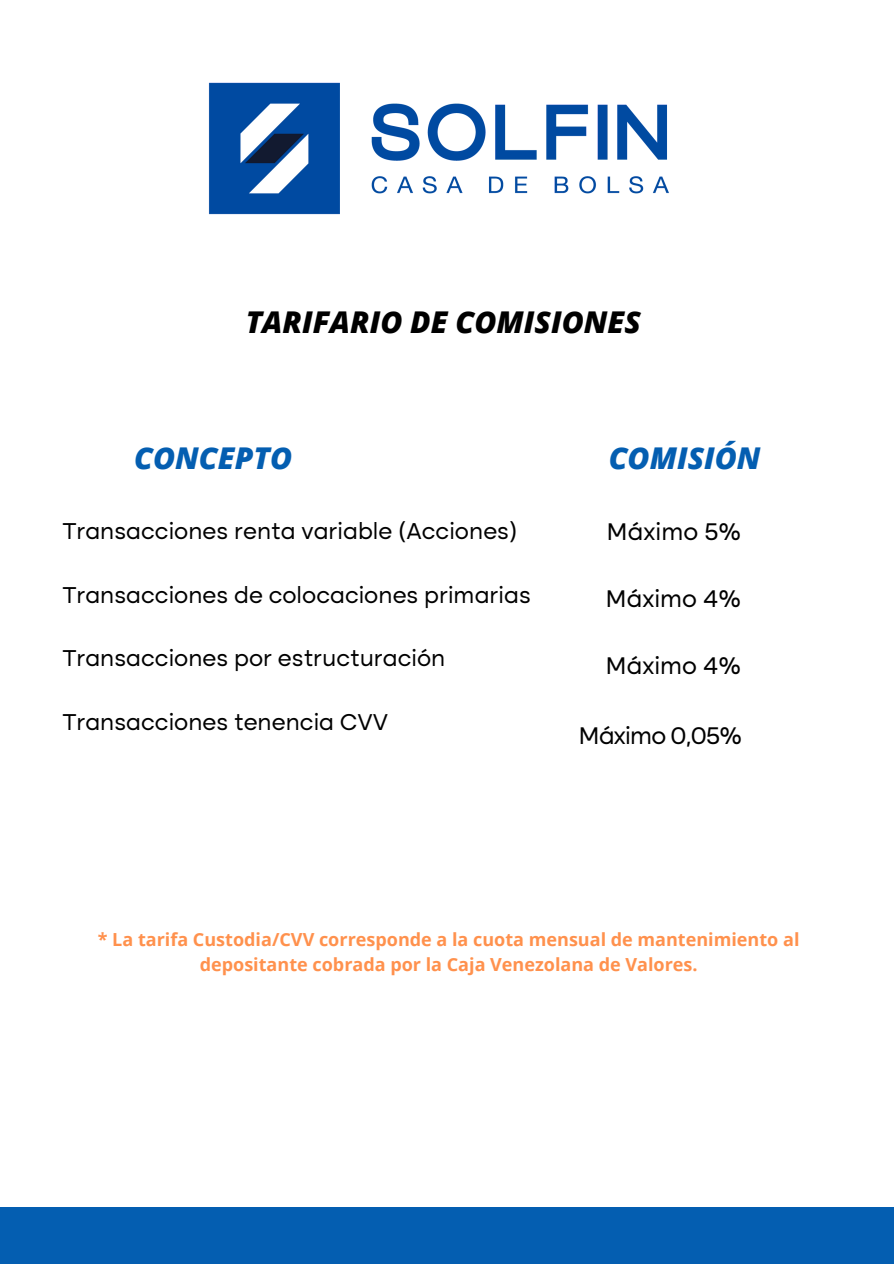
<style>
.page{position:relative;width:894px;height:1264px;background:#fff}
.page>*{position:absolute;margin:0;border:0;box-sizing:border-box;transform-origin:0 0}
.t1{font:italic 800 30px "Open Sans";color:#000}
.t2{font:italic 800 30px "Open Sans";color:#045eb1}
.t3{font:24.3px "Altone Trial";color:#000}
.t4{font:24.3px "Altone Trial";letter-spacing:-.035em;color:#000}
.t5{font:23.1px "Altone Trial";color:#000}
.t6{font:700 18px/24.8px "Open Sans";color:#ff914d;text-align:center}
</style>
<div class="page">
<div style="left:0;top:1206px;width:893px;height:57px;background:#045eb1"></div>
<img style="left:209px;top:82px;width:460px;height:133px">
<p class="t1" style="left:246px;top:300px;width:396px">TARIFARIO DE COMISIONES</p>
<p class="t2" style="left:134px;top:437px;width:159px">CONCEPTO</p>
<p class="t2" style="left:608px;top:437px;width:153px">COMISIÓN</p>
<p class="t5" style="left:63px;top:521px;width:456px">Transacciones renta variable (Acciones)</p>
<p class="t5" style="left:63px;top:585px;width:469px">Transacciones de colocaciones primarias</p>
<p class="t5" style="left:63px;top:649px;width:384px">Transacciones por estructuración</p>
<p class="t5" style="left:63px;top:712px;width:327px">Transacciones tenencia CVV</p>
<p class="t3" style="left:606px;top:521px;width:136px">Máximo 5%</p>
<p class="t3" style="left:605px;top:588px;width:137px">Máximo 4%</p>
<p class="t3" style="left:605px;top:656px;width:137px">Máximo 4%</p>
<p class="t4" style="left:578px;top:726px;width:165px">Máximo 0,05%</p>
<p class="t6" style="left:98px;top:926px;width:703px">* La tarifa Custodia/CVV corresponde a la cuota mensual de mantenimiento al depositante cobrada por la Caja Venezolana de Valores.</p>
</div>
